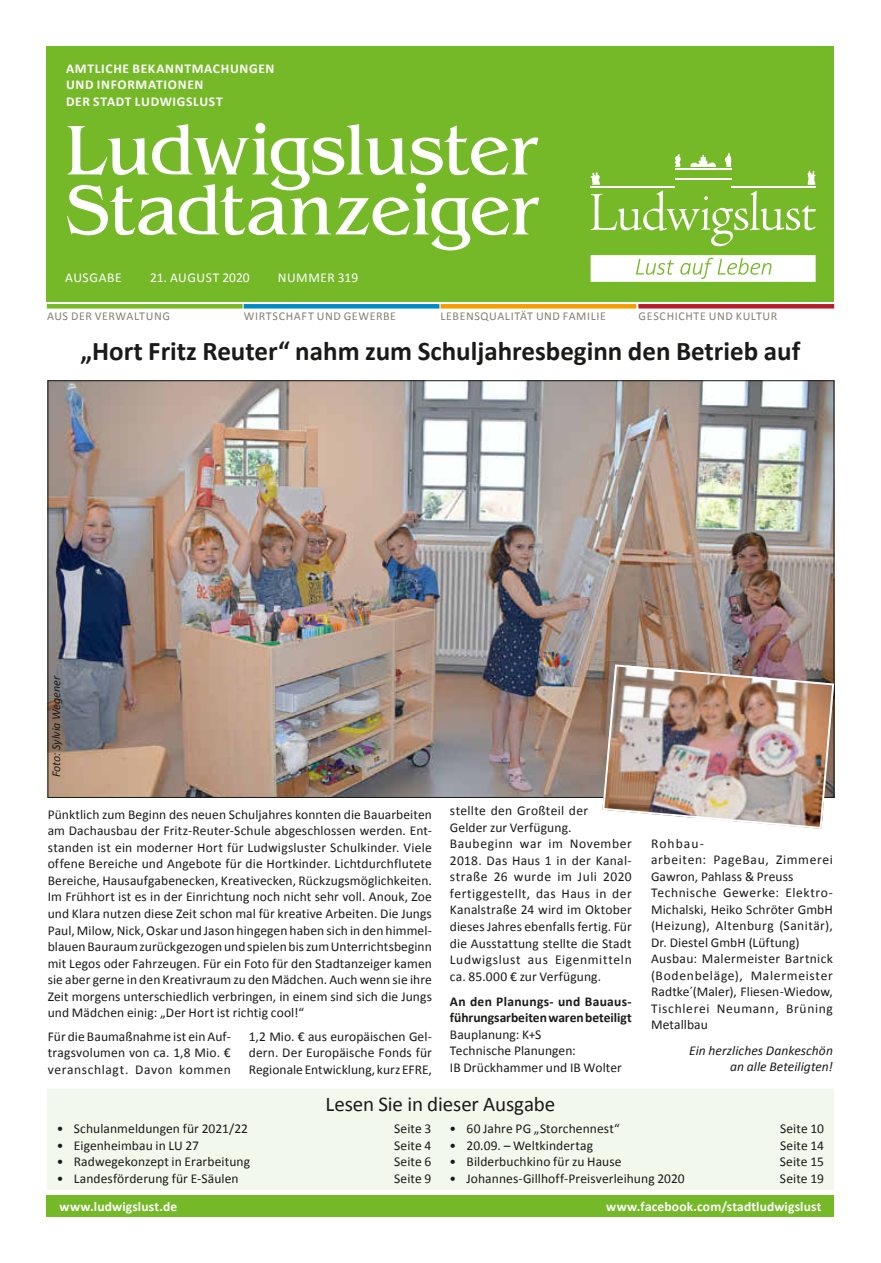
<style>
.page{position:relative;width:881px;height:1263px;background:#fff}
.page>*{position:absolute;margin:0;border:0;box-sizing:border-box;transform-origin:0 0}
.t1{font:73.5px/60px "Benguiat";letter-spacing:-.01em;color:#fff}
.t2{font:700 27px "Calibri";color:#1a1a18}
.t3{font:21px "Calibri";letter-spacing:-.005em;color:#1a1a18}
.t4{font:13.5px/16.5px "Calibri";letter-spacing:.01em;color:#1a1a18;text-align:justify}
.t5{font:13.5px/16.5px "Calibri";letter-spacing:.03em;color:#1a1a18}
.t6{font:700 13.5px/16.2px "Calibri";letter-spacing:.04em;color:#fff}
.t7{font:700 13.5px/16.5px "Calibri";color:#1a1a18}
.t8{font:700 13.5px "Calibri";letter-spacing:.01em;color:#fff}
.t9{font:italic 13.5px/16.5px "Calibri";letter-spacing:.005em;color:#1a1a18;text-align:right}
.t10{font:13.5px "Calibri";letter-spacing:.04em;color:#fff}
.t11{font:12px "Calibri";letter-spacing:.05em;color:#858072}
.t12{font:italic 12px "Calibri";color:#1a1a18}
</style>
<div class="page">
<div style="left:47px;top:47px;width:786px;height:255px;background:#75b828"></div>
<svg style="left:590px;top:255px;width:225px;height:27px"></svg>
<svg style="left:590px;top:153px;width:225px;height:93px"></svg>
<div style="left:47px;top:304px;width:195px;height:5px;background:#75b828"></div>
<div style="left:243px;top:304px;width:196px;height:5px;background:#008ac4"></div>
<div style="left:440px;top:304px;width:196px;height:5px;background:#f59c00"></div>
<div style="left:638px;top:304px;width:195px;height:5px;background:#b51d28"></div>
<div style="left:47px;top:1195px;width:786px;height:22px;background:#75b828"></div>
<img style="left:50px;top:382px;width:781px;height:414px">
<img style="left:601px;top:663px;width:233px;height:166px">
<div style="left:48px;top:1089px;width:785px;height:100px;background:#f3f8ed"></div>
<div style="left:47px;top:1089px;width:786px;height:101px;border:2px solid #f3f8ed"></div>
<p class="t6" style="left:66px;top:61px;width:210px">AMTLICHE BEKANNTMACHUNGEN<br>UND INFORMATIONEN<br>DER STADT LUDWIGSLUST</p>
<h1 class="t1" style="left:65px;top:121px;width:474px">Ludwigsluster<br>Stadtanzeiger</h1>
<p class="t10" style="left:65px;top:269px;width:58px">AUSGABE</p>
<p class="t10" style="left:150px;top:269px;width:101px">21. AUGUST 2020</p>
<p class="t10" style="left:277px;top:269px;width:82px">NUMMER 319</p>
<p class="t11" style="left:47px;top:309px;width:124px">AUS DER VERWALTUNG</p>
<p class="t11" style="left:244px;top:308px;width:154px">WIRTSCHAFT UND GEWERBE</p>
<p class="t11" style="left:440px;top:308px;width:167px">LEBENSQUALITÄT UND FAMILIE</p>
<p class="t11" style="left:638px;top:308px;width:140px">GESCHICHTE UND KULTUR</p>
<h2 class="t2" style="left:80px;top:334px;width:721px">„Hort Fritz Reuter“ nahm zum Schuljahresbeginn den Betrieb auf</h2>
<p class="t12" style="left:48px;top:777px;width:103px;rotate:-90deg">Foto: Sylvia Wegener</p>
<p class="t4" style="left:48px;top:806px;width:385px">Pünktlich zum Beginn des neuen Schuljahres konnten die Bauarbeiten am Dachausbau der Fritz-Reuter-Schule abgeschlossen werden. Ent&shy;standen ist ein moderner Hort für Ludwigsluster Schulkinder. Viele offene Bereiche und Angebote für die Hortkinder. Lichtdurchflutete Bereiche, Hausaufgabenecken, Kreativecken, Rückzugsmöglichkeiten.<br>Im Frühhort ist es in der Einrichtung noch nicht sehr voll. Anouk, Zoe und Klara nutzen diese Zeit schon mal für kreative Arbeiten. Die Jungs Paul, Milow, Nick, Oskar und Jason hingegen haben sich in den himmel&shy;blauen Bauraum zurückgezogen und spielen bis zum Unterrichtsbeginn mit Legos oder Fahrzeugen. Für ein Foto für den Stadtanzeiger kamen sie aber gerne in den Kreativraum zu den Mädchen. Auch wenn sie ihre Zeit morgens unterschiedlich verbringen, in einem sind sich die Jungs und Mädchen einig: „Der Hort ist richtig cool!“</p>
<p class="t4" style="left:48px;top:1028px;width:184px">Für die Baumaßnahme ist ein Auf&shy;tragsvolumen von ca. 1,8 Mio. € veranschlagt. Davon kommen</p>
<p class="t4" style="left:249px;top:1028px;width:184px">1,2 Mio. € aus europäischen Gel&shy;dern. Der Europäische Fonds für Regionale Entwicklung, kurz EFRE,</p>
<p class="t4" style="left:450px;top:802px;width:183px;text-align:left">stellte den Großteil der<br>Gelder zur Verfügung.<br>Baubeginn war im November<br>2018. Das Haus 1 in der Kanal&shy;straße 26 wurde im Juli 2020 fertiggestellt, das Haus in der<br>Kanalstraße 24 wird im Oktober dieses Jahres ebenfalls fertig. Für die Ausstattung stellte die Stadt<br>Ludwigslust aus Eigenmitteln ca. 85.000 € zur Verfügung.</p>
<p class="t7" style="left:450px;top:993px;width:183px">An den Planungs- und Bauaus&shy;führungsarbeiten waren beteiligt</p>
<p class="t4" style="left:450px;top:1026px;width:173px;text-align:left">Bauplanung: K+S<br>Technische Planungen:<br>IB Drückhammer und IB Wolter</p>
<h3 class="t3" style="left:325px;top:1090px;width:231px">Lesen Sie in dieser Ausgabe</h3>
<p class="t5" style="left:650px;top:835px;width:183px">Rohbau-<br>arbeiten: PageBau, Zimmerei<br>Gawron, Pahlass &amp; Preuss<br>Technische Gewerke: Elektro-<br>Michalski, Heiko Schröter GmbH (Heizung), Altenburg (Sanitär),<br>Dr. Diestel GmbH (Lüftung)<br>Ausbau: Malermeister Bartnick (Bodenbeläge), Malermeister<br>Radtke´(Maler), Fliesen-Wiedow,<br>Tischlerei Neumann, Brüning<br>Metallbau</p>
<p class="t9" style="left:689px;top:1041px;width:145px">Ein herzliches Dankeschön an alle Beteiligten!</p>
<p class="t4" style="left:57px;top:1121px;width:193px">• Schulanmeldungen für 2021/22</p>
<p class="t4" style="left:394px;top:1121px;width:39px">Seite 3</p>
<p class="t4" style="left:57px;top:1137px;width:144px">• Eigenheimbau in LU 27</p>
<p class="t4" style="left:394px;top:1137px;width:39px">Seite 4</p>
<p class="t4" style="left:57px;top:1154px;width:195px">• Radwegekonzept in Erarbeitung</p>
<p class="t4" style="left:394px;top:1154px;width:39px">Seite 6</p>
<p class="t4" style="left:57px;top:1170px;width:183px">• Landesförderung für E-Säulen</p>
<p class="t4" style="left:394px;top:1170px;width:39px">Seite 9</p>
<p class="t4" style="left:449px;top:1121px;width:172px">• 60 Jahre PG „Storchennest“</p>
<p class="t4" style="left:779px;top:1121px;width:46px">Seite 10</p>
<p class="t4" style="left:449px;top:1137px;width:145px">• 20.09. – Weltkindertag</p>
<p class="t4" style="left:779px;top:1137px;width:45px">Seite 14</p>
<p class="t4" style="left:449px;top:1154px;width:173px">• Bilderbuchkino für zu Hause</p>
<p class="t4" style="left:779px;top:1154px;width:46px">Seite 15</p>
<p class="t4" style="left:449px;top:1170px;width:237px">• Johannes-Gillhoff-Preisverleihung 2020</p>
<p class="t4" style="left:779px;top:1170px;width:46px">Seite 19</p>
<p class="t8" style="left:60px;top:1198px;width:119px">www.ludwigslust.de</p>
<p class="t8" style="left:606px;top:1198px;width:216px">www.facebook.com/stadtludwigslust</p>
</div>
